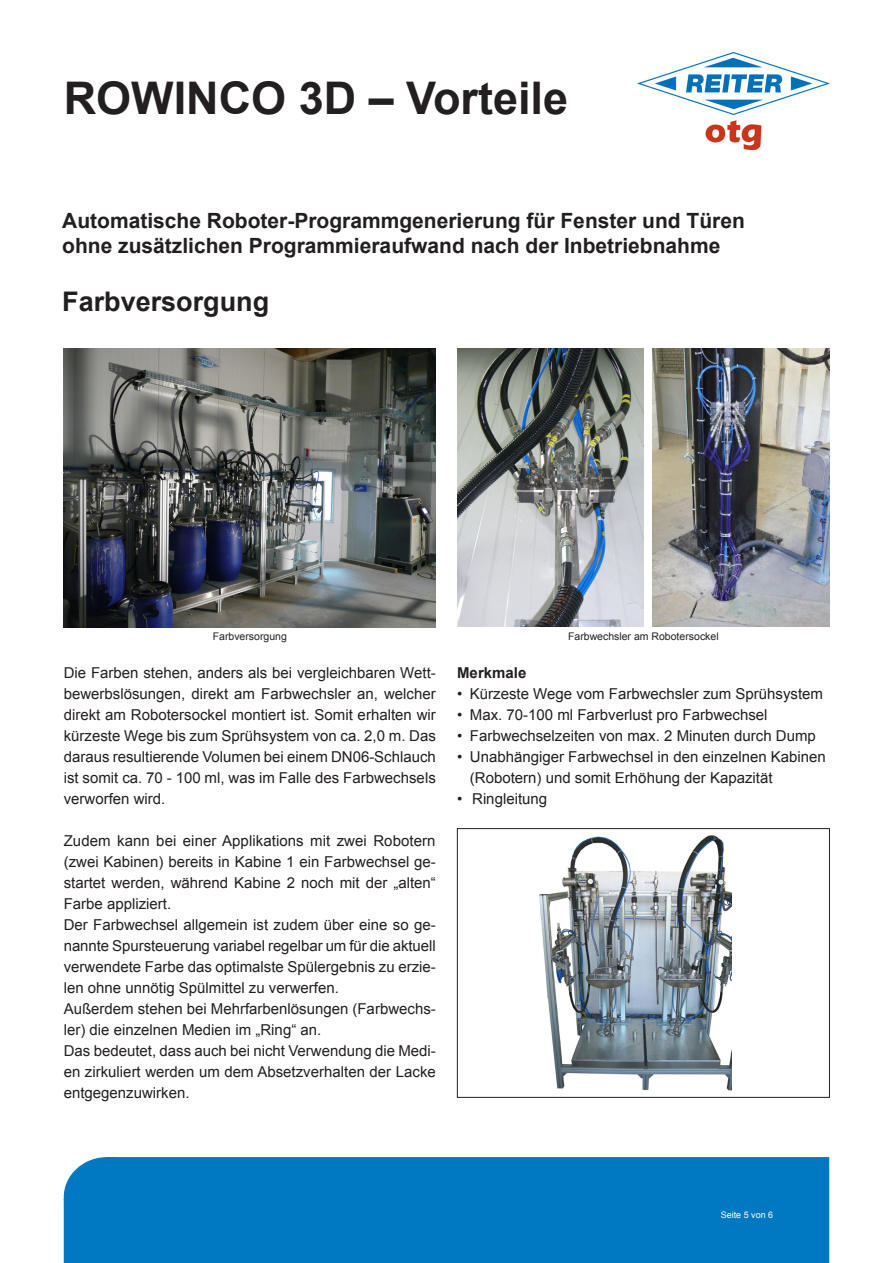
<style>
.page{position:relative;width:893px;height:1263px;background:#fff}
.page>*{position:absolute;margin:0;border:0;box-sizing:border-box;transform-origin:0 0}
.Titel_Produkt{font:700 45px "Arial";color:#231f20}
.Titel_Beschreibung{font:700 27px "Arial";color:#231f20}
.Titel_Beschreibung-2{font:700 21px/25.2px "Arial";color:#231f20}
.Fließtext{font:15px/21px "Arial";color:#231f20;text-align:justify}
.Aufzählung{font:15px/21px "Arial";color:#231f20}
.Überschrift_10_pt{font:700 15px "Arial";color:#231f20}
.Bildunterschrift{font:10.5px "Arial";color:#231f20}
.Adresse{font:9px "Arial";color:#fff}
</style>
<div class="page">
<div style="left:108px;top:1158px;width:720px;height:104px;background:#0079c2"></div>
<div style="left:107px;top:1157px;width:722px;height:106px;border:2px solid #0079c2"></div>
<div style="left:65px;top:1158px;width:85px;height:79px;background:#0079c2;border-radius:50%"></div>
<div style="left:64px;top:1157px;width:86px;height:80px;border:2px solid #0079c2;border-radius:50%"></div>
<div style="left:64px;top:1200px;width:64px;height:63px;background:#0079c2"></div>
<img style="left:637px;top:53px;width:192px;height:96px">
<img style="left:457px;top:349px;width:186px;height:278px">
<img style="left:64px;top:349px;width:372px;height:279px">
<img style="left:539px;top:835px;width:193px;height:256px">
<div style="left:457px;top:828px;width:373px;height:269px;border:1px solid #231f20"></div>
<img style="left:652px;top:348px;width:178px;height:278px">
<p class="Titel_Produkt" style="left:64px;top:68px;width:506px">ROWINCO 3D – Vorteile</p>
<p class="Titel_Beschreibung-2" style="left:62px;top:209px;width:684px">Automatische Roboter-Programmgenerierung für Fenster und Türen ohne zusätzlichen Programmieraufwand nach der Inbetriebnahme</p>
<p class="Titel_Beschreibung" style="left:62px;top:283px;width:209px">Farbversorgung</p>
<p class="Bildunterschrift" style="left:213px;top:629px;width:76px">Farbversorgung</p>
<p class="Fließtext" style="left:64px;top:662px;width:374px">Die Farben stehen, anders als bei vergleichbaren Wett&shy;bewerbslösungen, direkt am Farbwechsler an, welcher direkt am Robotersockel montiert ist. Somit erhalten wir kürzeste Wege bis zum Sprühsystem von ca. 2,0 m. Das daraus resultierende Volumen bei einem DN06-Schlauch ist somit ca. 70 - 100 ml, was im Falle des Farbwechsels verworfen wird.</p>
<p class="Fließtext" style="left:64px;top:830px;width:374px">Zudem kann bei einer Applikations mit zwei Robotern (zwei Kabinen) bereits in Kabine 1 ein Farbwechsel ge&shy;startet werden, während Kabine 2 noch mit der „alten“ Farbe appliziert.</p>
<p class="Fließtext" style="left:64px;top:914px;width:374px">Der Farbwechsel allgemein ist zudem über eine so ge&shy;nannte Spursteuerung variabel regelbar um für die aktuell verwendete Farbe das optimalste Spülergebnis zu erzie&shy;len ohne unnötig Spülmittel zu verwerfen.</p>
<p class="Fließtext" style="left:64px;top:998px;width:374px">Außerdem stehen bei Mehrfarbenlösungen (Farbwechs&shy;ler) die einzelnen Medien im „Ring“ an.</p>
<p class="Fließtext" style="left:64px;top:1040px;width:374px">Das bedeutet, dass auch bei nicht Verwendung die Medi&shy;en zirkuliert werden um dem Absetzverhalten der Lacke entgegenzuwirken.</p>
<p class="Bildunterschrift" style="left:568px;top:629px;width:152px">Farbwechsler am Robotersockel</p>
<p class="Überschrift_10_pt" style="left:457px;top:663px;width:71px">Merkmale</p>
<p class="Aufzählung" style="left:457px;top:683px;width:367px">• Kürzeste Wege vom Farbwechsler zum Sprühsystem</p>
<p class="Aufzählung" style="left:457px;top:704px;width:312px">• Max. 70-100 ml Farbverlust pro Farbwechsel</p>
<p class="Aufzählung" style="left:457px;top:725px;width:360px">• Farbwechselzeiten von max. 2 Minuten durch Dump</p>
<p class="Aufzählung" style="left:470px;top:746px;width:358px;text-indent:-13px">• Unabhängiger Farbwechsel in den einzelnen Kabinen (Robotern) und somit Erhöhung der Kapazität</p>
<p class="Fließtext" style="left:457px;top:788px;width:92px">• Ringleitung</p>
<p class="Adresse" style="left:721px;top:1209px;width:54px">Seite 5 von 6</p>
</div>
